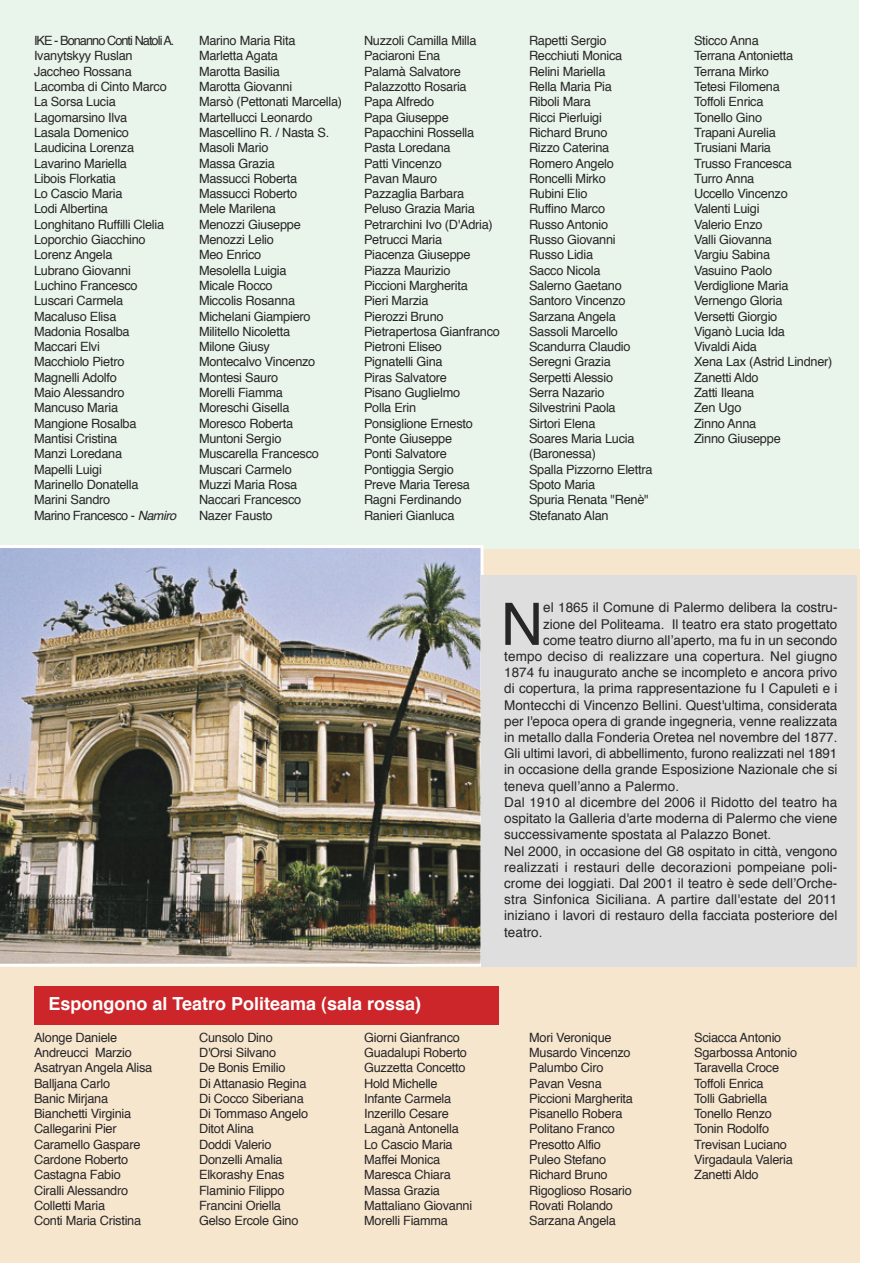
<style>
.page{position:relative;width:893px;height:1263px;background:#fff}
.page>*{position:absolute;margin:0;border:0;box-sizing:border-box;transform-origin:0 0}
.t1{font:58.65px "Helvetica";color:#272627}
.t2{font:700 18px "Helvetica";color:#fff}
.t3{font:13.5px "Helvetica";color:#272627}
.t4{font:12.75px/15.3px "Helvetica";letter-spacing:-.02em;color:#272627}
.s1{font-style:italic}
</style>
<div class="page">
<div style="left:0;top:0;width:858px;height:550px;background:#e9f4ea"></div>
<div style="left:0;top:549px;width:860px;height:714px;background:#f7e6ce"></div>
<img style="left:0;top:545px;width:483px;height:422px">
<div style="left:34px;top:986px;width:465px;height:39px;background:#cc262b"></div>
<div style="left:482px;top:575px;width:375px;height:391px;background:#dfdedf"></div>
<p class="t4" style="left:34px;top:34px;width:144px">IKE - Bonanno Conti NatoliA.<br>Ivanytskyy Ruslan<br>Jaccheo Rossana<br>Lacomba di Cinto Marco<br>La Sorsa Lucia<br>Lagomarsino Ilva<br>Lasala Domenico<br>Laudicina Lorenza<br>Lavarino Mariella<br>Libois Florkatia<br>Lo Cascio Maria<br>Lodi Albertina<br>Longhitano Ruffilli Clelia<br>Loporchio Giacchino<br>Lorenz Angela<br>Lubrano Giovanni<br>Luchino Francesco<br>Luscari Carmela<br>Macaluso Elisa<br>Madonia Rosalba<br>Maccari Elvi<br>Macchiolo Pietro<br>Magnelli Adolfo<br>Maio Alessandro<br>Mancuso Maria<br>Mangione Rosalba<br>Mantisi Cristina<br>Manzi Loredana<br>Mapelli Luigi<br>Marinello Donatella<br>Marini Sandro<br>Marino Francesco - <span class="s1">Namiro</span></p>
<p class="t4" style="left:199px;top:34px;width:145px">Marino Maria Rita<br>Marletta Agata<br>Marotta Basilia<br>Marotta Giovanni<br>Marsò (Pettonati Marcella)<br>Martellucci Leonardo<br>Mascellino R. / Nasta S.<br>Masoli Mario<br>Massa Grazia<br>Massucci Roberta<br>Massucci Roberto<br>Mele Marilena<br>Menozzi Giuseppe<br>Menozzi Lelio<br>Meo Enrico<br>Mesolella Luigia<br>Micale Rocco<br>Miccolis Rosanna<br>Michelani Giampiero<br>Militello Nicoletta<br>Milone Giusy<br>Montecalvo Vincenzo<br>Montesi Sauro<br>Morelli Fiamma<br>Moreschi Gisella<br>Moresco Roberta<br>Muntoni Sergio<br>Muscarella Francesco<br>Muscari Carmelo<br>Muzzi Maria Rosa<br>Naccari Francesco<br>Nazer Fausto</p>
<p class="t4" style="left:364px;top:34px;width:137px">Nuzzoli Camilla Milla<br>Paciaroni Ena<br>Palamà Salvatore<br>Palazzotto Rosaria<br>Papa Alfredo<br>Papa Giuseppe<br>Papacchini Rossella<br>Pasta Loredana<br>Patti Vincenzo<br>Pavan Mauro<br>Pazzaglia Barbara<br>Peluso Grazia Maria<br>Petrarchini Ivo (D'Adria)<br>Petrucci Maria<br>Piacenza Giuseppe<br>Piazza Maurizio<br>Piccioni Margherita<br>Pieri Marzia<br>Pierozzi Bruno<br>Pietrapertosa Gianfranco<br>Pietroni Eliseo<br>Pignatelli Gina<br>Piras Salvatore<br>Pisano Guglielmo<br>Polla Erin<br>Ponsiglione Ernesto<br>Ponte Giuseppe<br>Ponti Salvatore<br>Pontiggia Sergio<br>Preve Maria Teresa<br>Ragni Ferdinando<br>Ranieri Gianluca</p>
<p class="t4" style="left:529px;top:34px;width:125px">Rapetti Sergio<br>Recchiuti Monica<br>Relini Mariella<br>Rella Maria Pia<br>Riboli Mara<br>Ricci Pierluigi<br>Richard Bruno<br>Rizzo Caterina<br>Romero Angelo<br>Roncelli Mirko<br>Rubini Elio<br>Ruffino Marco<br>Russo Antonio<br>Russo Giovanni<br>Russo Lidia<br>Sacco Nicola<br>Salerno Gaetano<br>Santoro Vincenzo<br>Sarzana Angela<br>Sassoli Marcello<br>Scandurra Claudio<br>Seregni Grazia<br>Serpetti Alessio<br>Serra Nazario<br>Silvestrini Paola<br>Sirtori Elena<br>Soares Maria Lucia (Baronessa)<br>Spalla Pizzorno Elettra<br>Spoto Maria<br>Spuria Renata "Renè"<br>Stefanato Alan</p>
<p class="t4" style="left:694px;top:34px;width:140px">Sticco Anna<br>Terrana Antonietta<br>Terrana Mirko<br>Tetesi Filomena<br>Toffoli Enrica<br>Tonello Gino<br>Trapani Aurelia<br>Trusiani Maria<br>Trusso Francesca<br>Turro Anna<br>Uccello Vincenzo<br>Valenti Luigi<br>Valerio Enzo<br>Valli Giovanna<br>Vargiu Sabina<br>Vasuino Paolo<br>Verdiglione Maria<br>Vernengo Gloria<br>Versetti Giorgio<br>Viganò Lucia Ida<br>Vivaldi Aida<br>Xena Lax (Astrid Lindner)<br>Zanetti Aldo<br>Zatti Ileana<br>Zen Ugo<br>Zinno Anna<br>Zinno Giuseppe</p>
<h1 class="t1" style="left:501px;top:600px;width:44px">N</h1>
<p class="t3" style="left:543px;top:602px;width:296px">el 1865 il Comune di Palermo delibera la costru-</p>
<p class="t3" style="left:543px;top:618px;width:296px">zione del Politeama. Il teatro era stato progettato</p>
<p class="t3" style="left:543px;top:634px;width:296px">come teatro diurno all’aperto, ma fu in un secondo</p>
<p class="t3" style="left:504px;top:651px;width:335px">tempo deciso di realizzare una copertura. Nel giugno</p>
<p class="t3" style="left:504px;top:667px;width:335px">1874 fu inaugurato anche se incompleto e ancora privo</p>
<p class="t3" style="left:504px;top:683px;width:335px">di copertura, la prima rappresentazione fu I Capuleti e i</p>
<p class="t3" style="left:504px;top:699px;width:335px">Montecchi di Vincenzo Bellini. Quest'ultima, considerata</p>
<p class="t3" style="left:504px;top:715px;width:335px">per l'epoca opera di grande ingegneria, venne realizzata</p>
<p class="t3" style="left:504px;top:732px;width:335px">in metallo dalla Fonderia Oretea nel novembre del 1877.</p>
<p class="t3" style="left:504px;top:748px;width:335px">Gli ultimi lavori, di abbellimento, furono realizzati nel 1891</p>
<p class="t3" style="left:504px;top:764px;width:335px">in occasione della grande Esposizione Nazionale che si</p>
<p class="t3" style="left:504px;top:780px;width:176px">teneva quell’anno a Palermo.</p>
<p class="t3" style="left:504px;top:796px;width:335px">Dal 1910 al dicembre del 2006 il Ridotto del teatro ha</p>
<p class="t3" style="left:504px;top:813px;width:335px">ospitato la Galleria d'arte moderna di Palermo che viene</p>
<p class="t3" style="left:504px;top:829px;width:269px">successivamente spostata al Palazzo Bonet.</p>
<p class="t3" style="left:504px;top:845px;width:335px">Nel 2000, in occasione del G8 ospitato in città, vengono</p>
<p class="t3" style="left:504px;top:861px;width:335px">realizzati i restauri delle decorazioni pompeiane poli-</p>
<p class="t3" style="left:504px;top:877px;width:335px">crome dei loggiati. Dal 2001 il teatro è sede dell’Orche-</p>
<p class="t3" style="left:504px;top:894px;width:335px">stra Sinfonica Siciliana. A partire dall'estate del 2011</p>
<p class="t3" style="left:504px;top:910px;width:335px">iniziano i lavori di restauro della facciata posteriore del</p>
<p class="t3" style="left:504px;top:926px;width:40px">teatro.</p>
<h2 class="t2" style="left:48px;top:996px;width:374px">Espongono al Teatro Politeama (sala rossa)</h2>
<p class="t4" style="left:34px;top:1030px;width:120px">Alonge Daniele<br>Andreucci Marzio<br>Asatryan Angela Alisa<br>Balljana Carlo<br>Banic Mirjana<br>Bianchetti Virginia<br>Callegarini Pier<br>Caramello Gaspare<br>Cardone Roberto<br>Castagna Fabio<br>Ciralli Alessandro<br>Colletti Maria<br>Conti Maria Cristina</p>
<p class="t4" style="left:199px;top:1030px;width:111px">Cunsolo Dino<br>D'Orsi Silvano<br>De Bonis Emilio<br>Di Attanasio Regina<br>Di Cocco Siberiana<br>Di Tommaso Angelo<br>Ditot Alina<br>Doddi Valerio<br>Donzelli Amalia<br>Elkorashy Enas<br>Flaminio Filippo<br>Francini Oriella<br>Gelso Ercole Gino</p>
<p class="t4" style="left:364px;top:1030px;width:110px">Giorni Gianfranco<br>Guadalupi Roberto<br>Guzzetta Concetto<br>Hold Michelle<br>Infante Carmela<br>Inzerillo Cesare<br>Laganà Antonella<br>Lo Cascio Maria<br>Maffei Monica<br>Maresca Chiara<br>Massa Grazia<br>Mattaliano Giovanni<br>Morelli Fiamma</p>
<p class="t4" style="left:529px;top:1030px;width:105px">Mori Veronique<br>Musardo Vincenzo<br>Palumbo Ciro<br>Pavan Vesna<br>Piccioni Margherita<br>Pisanello Robera<br>Politano Franco<br>Presotto Alfio<br>Puleo Stefano<br>Richard Bruno<br>Rigoglioso Rosario<br>Rovati Rolando<br>Sarzana Angela</p>
<p class="t4" style="left:694px;top:1030px;width:104px">Sciacca Antonio<br>Sgarbossa Antonio<br>Taravella Croce<br>Toffoli Enrica<br>Tolli Gabriella<br>Tonello Renzo<br>Tonin Rodolfo<br>Trevisan Luciano<br>Virgadaula Valeria<br>Zanetti Aldo</p>
</div>
